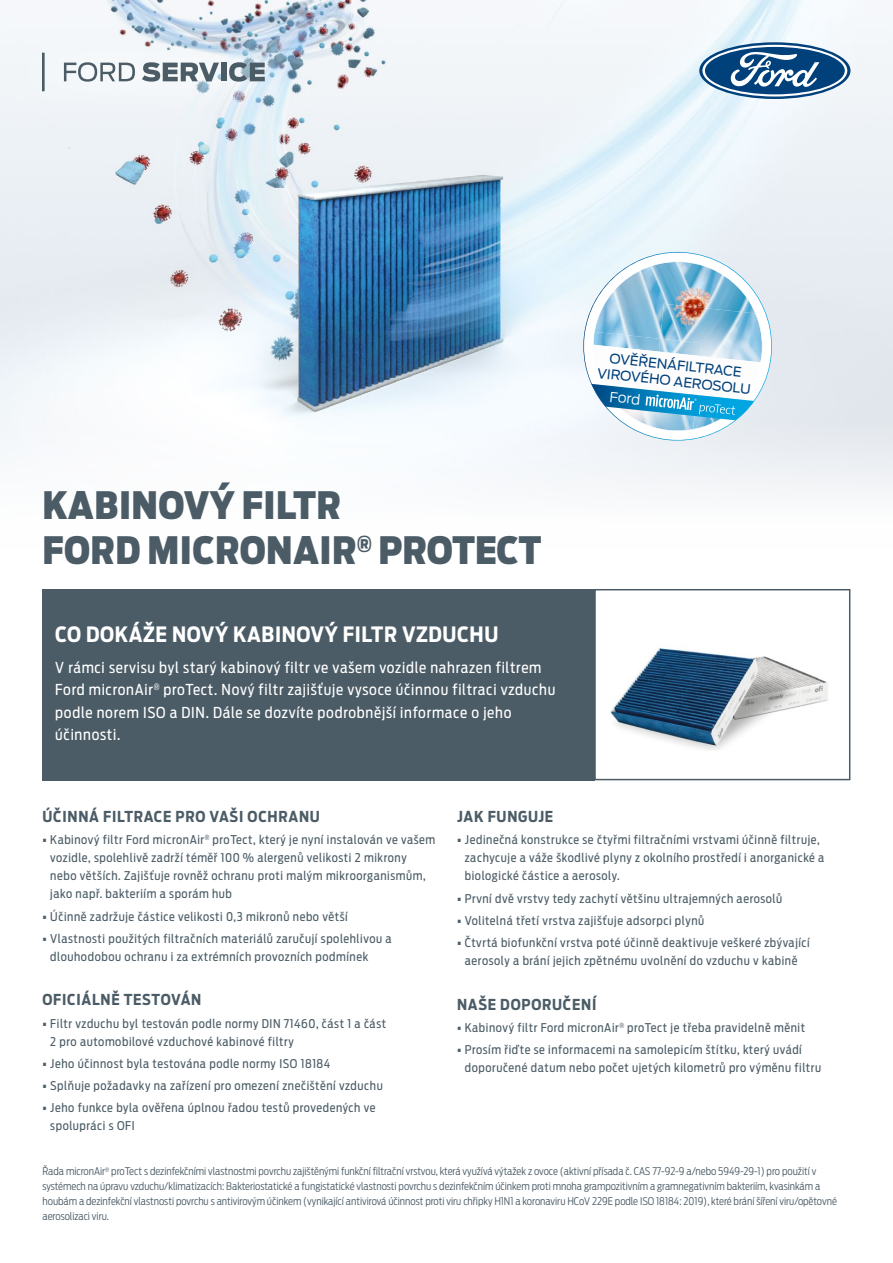
<style>
.page{position:relative;width:893px;height:1263px;background:#fff}
.page>*{position:absolute;margin:0;border:0;box-sizing:border-box;transform-origin:0 0}
.t1{font:900 37.5px/45px "Ford Antenna Cond";letter-spacing:.01em;color:#4b5c66}
.t2{font:700 21px "Ford Antenna Cond";letter-spacing:.03em;color:#fff}
.t3{font:15px/22.5px "Ford Antenna Cond";letter-spacing:.05em;color:#fff}
.t4{font:700 15px "Ford Antenna Cond";letter-spacing:.05em;color:#4b5c66}
.t5{font:300 13.95px "Ford Antenna";color:#fff}
.t6{font:13.2px/15.9px "Ford Antenna";color:#00407b;text-align:center}
.t7{font:12px/18px "Ford Antenna Cond";letter-spacing:.05em;color:#4b5c66}
.t8{font:300 10.5px/15px "Ford Antenna Cond";color:#4b5c66}
.s1{font-weight:900}
</style>
<div class="page">
<img style="left:0;top:0;width:893px;height:494px">
<div style="left:3px;top:16px;width:301px;height:112px;background:#fff;opacity:.75"></div>
<svg style="left:64px;top:62px;width:71px;height:20px"></svg>
<svg style="left:142px;top:62px;width:77px;height:20px"></svg>
<div style="left:221px;top:63px;width:5px;height:18px;background:#4b5c66"></div>
<svg style="left:229px;top:62px;width:36px;height:20px"></svg>
<hr style="left:43px;top:53px;width:2px;height:38px;background:#4b5c66">
<svg style="left:578px;top:247px;width:199px;height:198px"></svg>
<img style="left:610px;top:648px;width:218px;height:102px">
<div style="left:594px;top:589px;width:256px;height:191px;border:2px solid #4b5c66"></div>
<div style="left:43px;top:589px;width:552px;height:191px;background:#4b5c66"></div>
<svg style="left:699px;top:42px;width:151px;height:57px"></svg>
<svg style="left:702px;top:45px;width:145px;height:52px"></svg>
<h1 class="t1" style="left:43px;top:478px;width:500px">KABINOVÝ FILTR<br>FORD MICRONAIR<sup>®</sup> PROTECT</h1>
<h2 class="t2" style="left:55px;top:615px;width:445px">CO DOKÁŽE NOVÝ KABINOVÝ FILTR VZDUCHU</h2>
<p class="t3" style="left:55px;top:654px;width:502px">V rámci servisu byl starý kabinový filtr ve vašem vozidle nahrazen filtrem Ford micronAir<sup>®</sup> proTect. Nový filtr zajišťuje vysoce účinnou filtraci vzduchu podle norem ISO a DIN. Dále se dozvíte podrobnější informace o jeho účinnosti.</p>
<p class="t6" style="left:600px;top:348px;width:156px;rotate:6deg">OVĚŘENÁFILTRACE<br>VIROVÉHO AEROSOLU</p>
<p class="t5" style="left:611px;top:385px;width:32px;rotate:6deg">Ford</p>
<p class="t4" style="left:43px;top:803px;width:279px">ÚČINNÁ FILTRACE PRO VAŠI OCHRANU</p>
<p class="t7" style="left:50px;top:829px;width:386px;text-indent:-8px"><span class="s1">•</span> Kabinový filtr Ford micronAir<sup>®</sup> proTect, který je nyní instalován ve vašem vozidle, spolehlivě zadrží téměř 100 % alergenů velikosti 2 mikrony nebo větších. Zajišťuje rovněž ochranu proti malým mikroorganismům, jako např. bakteriím a sporám hub</p>
<p class="t7" style="left:43px;top:906px;width:307px"><span class="s1">•</span> Účinně zadržuje částice velikosti 0,3 mikronů nebo větší</p>
<p class="t7" style="left:50px;top:928px;width:343px;text-indent:-8px"><span class="s1">•</span> Vlastnosti použitých filtračních materiálů zaručují spolehlivou a dlouhodobou ochranu i za extrémních provozních podmínek</p>
<p class="t4" style="left:43px;top:986px;width:160px">OFICIÁLNĚ TESTOVÁN</p>
<p class="t7" style="left:50px;top:1013px;width:337px;text-indent:-8px"><span class="s1">•</span> Filtr vzduchu byl testován podle normy DIN 71460, část 1 a část<br>2 pro automobilové vzduchové kabinové filtry</p>
<p class="t7" style="left:43px;top:1053px;width:289px"><span class="s1">•</span> Jeho účinnost byla testována podle normy ISO 18184</p>
<p class="t7" style="left:43px;top:1075px;width:342px"><span class="s1">•</span> Splňuje požadavky na zařízení pro omezení znečištění vzduchu</p>
<p class="t7" style="left:50px;top:1097px;width:327px;text-indent:-8px"><span class="s1">•</span> Jeho funkce byla ověřena úplnou řadou testů provedených ve spolupráci s OFI</p>
<p class="t4" style="left:457px;top:803px;width:98px">JAK FUNGUJE</p>
<p class="t7" style="left:465px;top:829px;width:361px;text-indent:-8px"><span class="s1">•</span> Jedinečná konstrukce se čtyřmi filtračními vrstvami účinně filtruje, zachycuje a váže škodlivé plyny z okolního prostředí i anorganické a biologické částice a aerosoly.</p>
<p class="t7" style="left:457px;top:888px;width:327px"><span class="s1">•</span> První dvě vrstvy tedy zachytí většinu ultrajemných aerosolů</p>
<p class="t7" style="left:457px;top:910px;width:249px"><span class="s1">•</span> Volitelná třetí vrstva zajišťuje adsorpci plynů</p>
<p class="t7" style="left:457px;top:932px;width:354px;text-align:center"><span class="s1">•</span> Čtvrtá biofunkční vrstva poté účinně deaktivuje veškeré zbývající aerosoly a brání jejich zpětnému uvolnění do vzduchu v kabině</p>
<p class="t4" style="left:457px;top:991px;width:141px">NAŠE DOPORUČENÍ</p>
<p class="t7" style="left:457px;top:1017px;width:349px"><span class="s1">•</span> Kabinový filtr Ford micronAir<sup>®</sup> proTect je třeba pravidelně měnit</p>
<p class="t7" style="left:465px;top:1039px;width:358px;text-indent:-8px"><span class="s1">•</span> Prosím řiďte se informacemi na samolepicím štítku, který uvádí doporučené datum nebo počet ujetých kilometrů pro výměnu filtru</p>
<p class="t8" style="left:43px;top:1163px;width:796px">Řada micronAir<sup>®</sup> proTect s dezinfekčními vlastnostmi povrchu zajištěnými funkční filtrační vrstvou, která využívá výtažek z ovoce (aktivní přísada č. CAS 77-92-9 a/nebo 5949-29-1) pro použití v systémech na úpravu vzduchu/klimatizacích: Bakteriostatické a fungistatické vlastnosti povrchu s dezinfekčním účinkem proti mnoha grampozitivním a gramnegativním bakteriím, kvasinkám a houbám a dezinfekční vlastnosti povrchu s antivirovým účinkem (vynikající antivirová účinnost proti viru chřipky H1N1 a koronaviru HCoV 229E podle ISO 18184: 2019), které brání šíření viru/opětovné aerosolizaci viru.</p>
</div>
